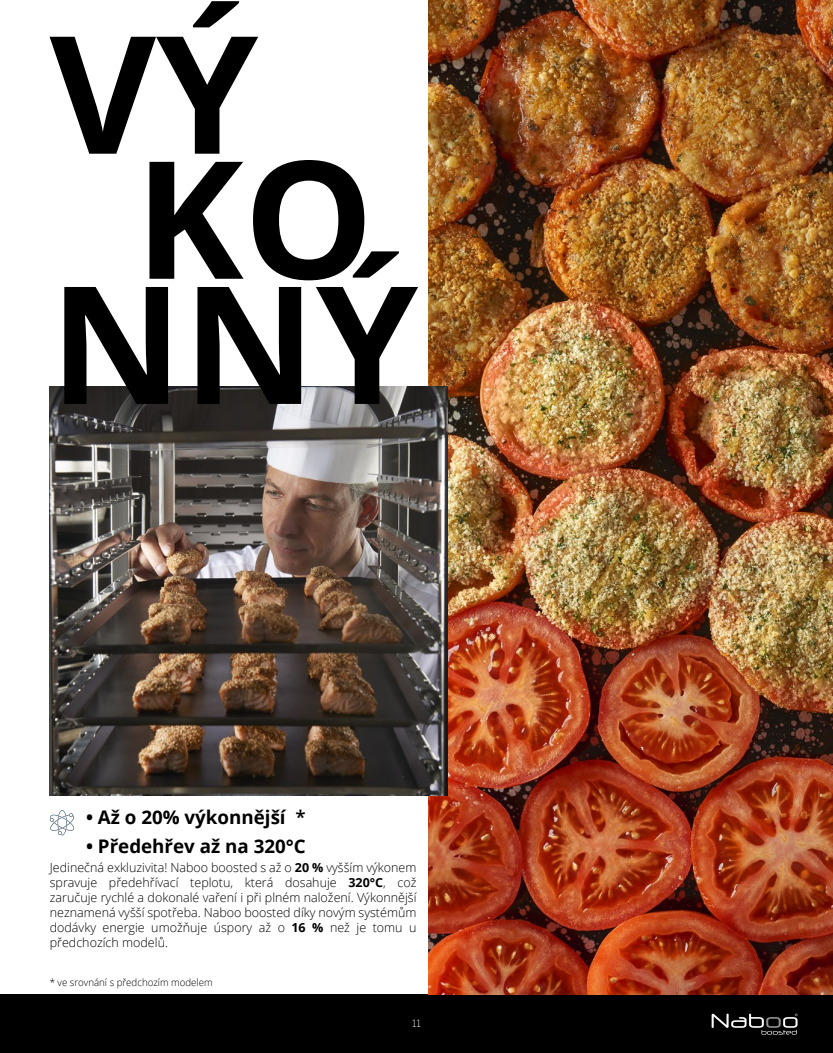
<style>
.page{position:relative;width:833px;height:1053px;background:#fff}
.page>*{position:absolute;margin:0;border:0;box-sizing:border-box;transform-origin:0 0}
.t1{font:700 163.75px "Open Sans";color:#000}
.t2{font:700 18.75px "Open Sans";color:#000}
.t3{font:300 12.5px/15px "Open Sans";color:#000;text-align:justify}
.t4{font:300 10px "Open Sans";color:#000}
.t5{font:300 10px "Benton Sans";color:#fff}
.s1{font-weight:600}
.s2{font-weight:700}
</style>
<div class="page">
<div style="left:0;top:994px;width:833px;height:58px;background:#000"></div>
<svg style="left:711px;top:1013px;width:86px;height:21px"></svg>
<img style="left:429px;top:0;width:404px;height:994px">
<img style="left:50px;top:386px;width:397px;height:409px">
<svg style="left:50px;top:810px;width:25px;height:25px"></svg>
<h1 class="t1" style="left:50px;top:-21px;width:210px">VÝ</h1>
<h1 class="t1" style="left:135px;top:104px;width:241px">KO</h1>
<h1 class="t1" style="left:50px;top:229px;width:370px">NNÝ</h1>
<h2 class="t2" style="left:86px;top:804px;width:221px">• Až o 20% výkonnější <span class="s1">*</span></h2>
<h2 class="t2" style="left:86px;top:832px;width:221px">• Předehřev až na 320°C</h2>
<p class="t3" style="left:50px;top:859px;width:368px">Jedinečná exkluzivita! Naboo boosted s až o <span class="s2">20 %</span> vyšším výkonem spravuje předehřívací teplotu, která dosahuje <span class="s2">320°C</span>, což zaručuje rychlé a dokonalé vaření i při plném naložení. Výkonnější neznamená vyšší spotřeba. Naboo boosted díky novým systémům dodávky energie umožňuje úspory až o <span class="s2">16 %</span> než je tomu u předchozích modelů.</p>
<p class="t4" style="left:50px;top:975px;width:164px">* ve srovnání s předchozím modelem</p>
<p class="t5" style="left:412px;top:1017px;width:10px">11</p>
</div>
